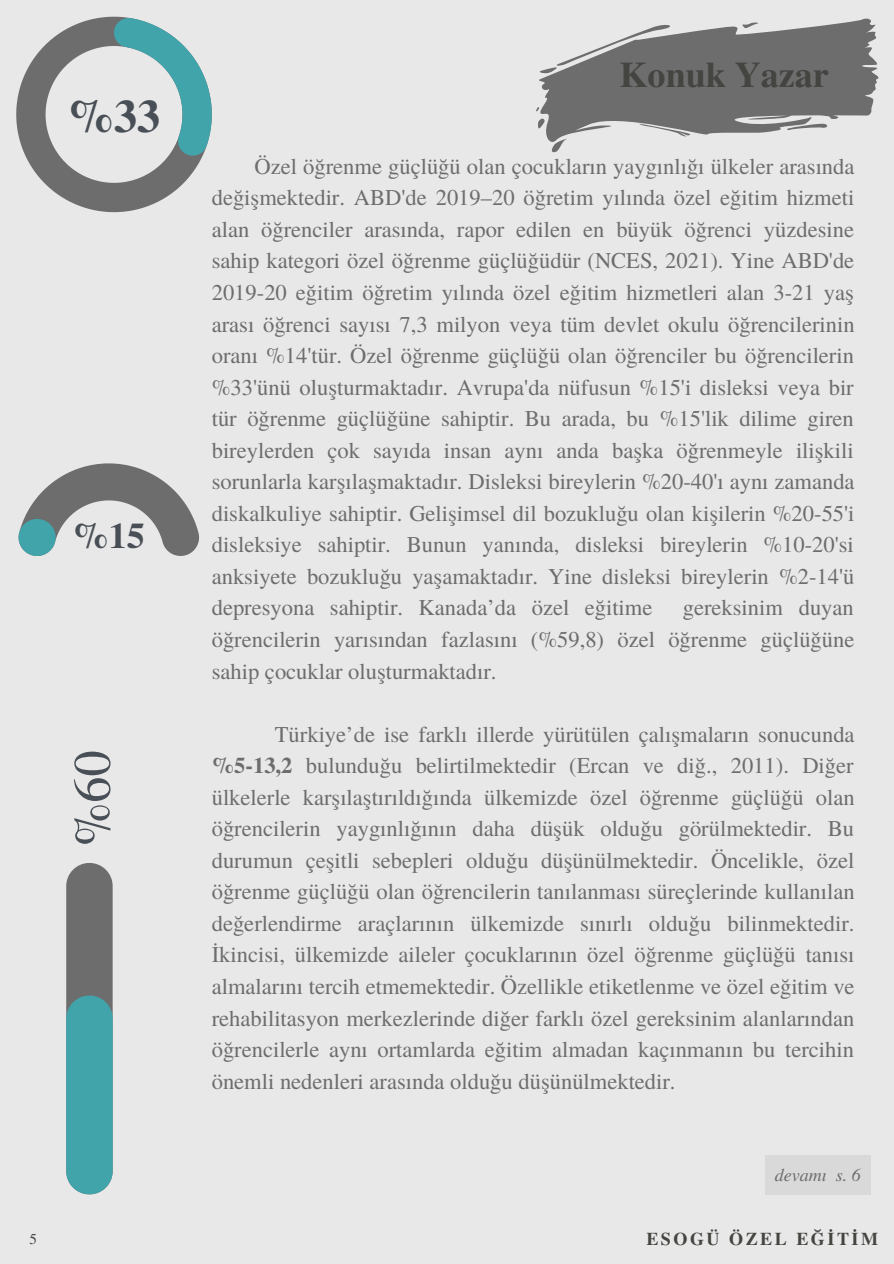
<style>
.page{position:relative;width:894px;height:1264px;background:#fff}
.page>*{position:absolute;margin:0;border:0;box-sizing:border-box;transform-origin:0 0}
.t1{font:52.35px "Te X Gyre Termes";color:#494f56}
.t2{font:700 46.35px "Te X Gyre Termes";color:#494f56}
.t3{font:700 36px "Te X Gyre Termes";color:#444440}
.t4{font:700 36px "Te X Gyre Termes";color:#494f56}
.t5{font:22.5px/31.5px "Te X Gyre Termes";color:#6d6d6d;text-align:justify}
.t6{font:700 18px "Te X Gyre Termes";letter-spacing:.14em;color:#444440}
.t7{font:italic 18px "Te X Gyre Termes";color:#6d6d6d}
.t8{font:15px "Te X Gyre Termes";color:#444440}
.s1{font-weight:700}
</style>
<div class="page">
<div style="left:0;top:0;width:893px;height:1263px;background:#e8e8e8"></div>
<svg style="left:536px;top:18px;width:343px;height:135px"></svg>
<div style="left:765px;top:1154px;width:105px;height:40px;background:#d9d9d9"></div>
<svg style="left:16px;top:17px;width:196px;height:195px"></svg>
<svg style="left:66px;top:863px;width:47px;height:331px;background:#589094"></svg>
<svg style="left:19px;top:463px;width:180px;height:93px"></svg>
<h2 class="t2" style="left:68px;top:80px;width:94px">%33</h2>
<h3 class="t4" style="left:73px;top:508px;width:74px">%15</h3>
<h1 class="t1" style="left:54px;top:846px;width:97px;rotate:-90deg">%60</h1>
<h3 class="t3" style="left:619px;top:46px;width:211px">Konuk Yazar</h3>
<p class="t5" style="left:212px;top:149px;width:644px;text-indent:43px">Özel öğrenme güçlüğü olan çocukların yaygınlığı ülkeler arasında değişmektedir. ABD'de 2019–20 öğretim yılında özel eğitim hizmeti alan öğrenciler arasında, rapor edilen en büyük öğrenci yüzdesine sahip kategori özel öğrenme güçlüğüdür (NCES, 2021). Yine ABD'de 2019-20 eğitim öğretim yılında özel eğitim hizmetleri alan 3-21 yaş arası öğrenci sayısı 7,3 milyon veya tüm devlet okulu öğrencilerinin oranı %14'tür. Özel öğrenme güçlüğü olan öğrenciler bu öğrencilerin %33'ünü oluşturmaktadır. Avrupa'da nüfusun %15'i disleksi veya bir tür öğrenme güçlüğüne sahiptir. Bu arada, bu %15'lik dilime giren bireylerden çok sayıda insan aynı anda başka öğrenmeyle ilişkili sorunlarla karşılaşmaktadır. Disleksi bireylerin %20-40'ı aynı zamanda diskalkuliye sahiptir. Gelişimsel dil bozukluğu olan kişilerin %20-55'i disleksiye sahiptir. Bunun yanında, disleksi bireylerin %10-20'si anksiyete bozukluğu yaşamaktadır. Yine disleksi bireylerin %2-14'ü depresyona sahiptir. Kanada’da özel eğitime</p>
<p class="t5" style="left:212px;top:591px;width:644px;text-indent:471px">gereksinim duyan öğrencilerin yarısından fazlasını (%59,8) özel öğrenme güçlüğüne sahip çocuklar oluşturmaktadır.</p>
<p class="t5" style="left:212px;top:717px;width:644px;text-indent:63px">Türkiye’de ise farklı illerde yürütülen çalışmaların sonucunda <span class="s1">%5-13,2</span> bulunduğu belirtilmektedir (Ercan ve diğ., 2011). Diğer ülkelerle karşılaştırıldığında ülkemizde özel öğrenme güçlüğü olan öğrencilerin yaygınlığının daha düşük olduğu görülmektedir. Bu durumun çeşitli sebepleri olduğu düşünülmektedir. Öncelikle, özel öğrenme güçlüğü olan öğrencilerin tanılanması süreçlerinde kullanılan değerlendirme araçlarının ülkemizde sınırlı olduğu bilinmektedir.<br>İkincisi, ülkemizde aileler çocuklarının özel öğrenme güçlüğü tanısı almalarını tercih etmemektedir. Özellikle etiketlenme ve özel eğitim ve rehabilitasyon merkezlerinde diğer farklı özel gereksinim alanlarından öğrencilerle aynı ortamlarda eğitim almadan kaçınmanın bu tercihin önemli nedenleri arasında olduğu düşünülmektedir.</p>
<p class="t7" style="left:774px;top:1162px;width:87px">devamı s. 6</p>
<p class="t8" style="left:30px;top:1227px;width:9px">5</p>
<p class="t6" style="left:646px;top:1225px;width:233px">ESOGÜ ÖZEL EĞİTİM</p>
</div>
